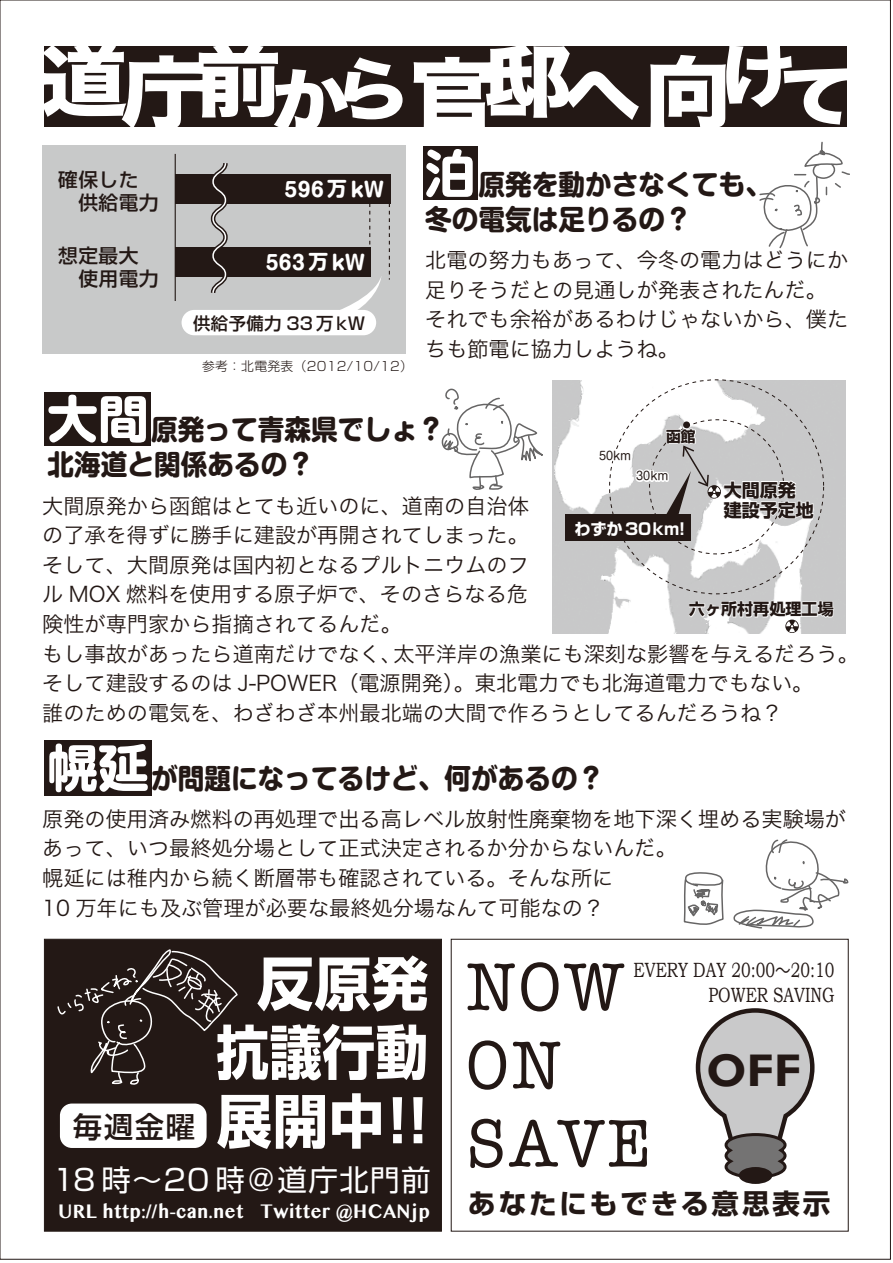
<style>
.page{position:relative;width:893px;height:1263px;background:#fff}
.page>*{position:absolute;margin:0;border:0;box-sizing:border-box;transform-origin:0 0}
.t1{font:78.15px "Hira Kaku Std W8";color:#fff;scale:1.12 1}
.t2{font:69.3px/78.3px "American Typewriter";letter-spacing:.05em;color:#231815;scale:.93 1}
.t3{font:700 58.5px/68.7px "Shin Go Pr 5";letter-spacing:.01em;color:#fff;text-align:justify}
.t4{font:700 45.75px "Gill Sans";color:#231815}
.t5{font:29.25px "Shin Go Pr 5";letter-spacing:.05em;color:#fff}
.t6{font:500 29.25px "Shin Go Pr 5";color:#231815}
.t7{font:700 27.9px/35px "Shin M Go Pro";color:#231815;scale:.95 1}
.t8{font:700 27.45px "Shin Go Pr 5";letter-spacing:.105em;color:#231815}
.t9{font:21.15px/29.5px "Hira Kaku Pro W3";color:#231815}
.t10{font:20.55px/25px "Bookman Old Style";color:#231815;text-align:right;scale:.76 1}
.t11{font:700 19.5px "Shin M Go Pro";letter-spacing:.025em;color:#fff}
.t12{font:500 19.35px/23.2px "Shin Go Pr 5";letter-spacing:.025em;color:#231815}
.t13{font:700 19.2px "Bangla MN";letter-spacing:.025em;color:#fff;scale:.92 1}
.t14{font:700 18px/20.2px "Shin Go Pr 5";color:#231815}
.t15{font:500 17.25px "Shin Go Pr 5";letter-spacing:.025em;color:#231815}
.t16{font:700 16.05px "Shin Go Pr 5";color:#231815}
.t17{font:700 16.05px "Shin Go Pr 5";color:#fff}
.t18{font:700 14.85px "Shin Go Pr 5";color:#231815}
.t19{font:300 12.75px "Shin Go Pr 5";letter-spacing:.025em;color:#231815}
.t20{font:11.55px "Shin M Go Pro";color:#231815}
.s1{font-size:68.7px}
.s2{font-size:50.7px;color:#fff}
.s3{font-family:"Koz Go Pro"}
</style>
<div class="page">
<div style="left:423px;top:146px;width:55px;height:54px;background:#231815"></div>
<div style="left:44px;top:392px;width:107px;height:54px;background:#231815"></div>
<div style="left:44px;top:740px;width:107px;height:56px;background:#231815"></div>
<div style="left:44px;top:47px;width:803px;height:80px;background:#231815"></div>
<img style="left:553px;top:380px;width:293px;height:253px">
<div style="left:42px;top:146px;width:364px;height:208px;background:#c8c9c9"></div>
<div style="left:44px;top:939px;width:398px;height:292px;background:#231815;border:1px solid #231815"></div>
<div style="left:566px;top:514px;width:125px;height:27px;background:#231815"></div>
<div style="left:683px;top:421px;width:7px;height:7px;background:#231815;border-radius:50%"></div>
<svg style="left:687px;top:599px;width:148px;height:33px"></svg>
<svg style="left:597px;top:425px;width:218px;height:138px"></svg>
<svg style="left:634px;top:839px;width:215px;height:341px"></svg>
<div style="left:739px;top:1167px;width:33px;height:17px;background:#231815;border-radius:50%"></div>
<div style="left:175px;top:174px;width:215px;height:30px;background:#231815"></div>
<div style="left:175px;top:248px;width:196px;height:29px;background:#231815"></div>
<hr style="left:175px;top:154px;width:1px;height:147px;background:#231815">
<svg style="left:389px;top:204px;width:1px;height:76px"></svg>
<svg style="left:209px;top:163px;width:21px;height:130px"></svg>
<svg style="left:332px;top:204px;width:49px;height:109px"></svg>
<div style="left:182px;top:310px;width:194px;height:25px;background:#fff;border-radius:13px"></div>
<svg style="left:441px;top:385px;width:113px;height:107px"></svg>
<svg style="left:759px;top:141px;width:91px;height:108px"></svg>
<svg style="left:57px;top:949px;width:181px;height:135px"></svg>
<div style="left:60px;top:1103px;width:147px;height:45px;background:#fff;border-radius:12px"></div>
<h1 class="t1" style="left:40px;top:44px;width:730px">道庁前<sub>か</sub><span class="s1">ら</span>官邸<span class="s1">へ</span>向<sup>け</sup><span class="s1">て</span></h1>
<h3 class="t7" style="left:425px;top:163px;width:366px"><span class="s2">泊</span>原発を動かさなくても、冬の電気は足りるの？</h3>
<p class="t9" style="left:425px;top:244px;width:425px">北電の努力もあって、今冬の電力はどうにか足りそうだとの見通しが発表されたんだ。それでも余裕があるわけじゃないから、僕たちも節電に協力しようね。</p>
<h3 class="t7" style="left:47px;top:408px;width:420px"><span class="s2">大間</span>原発って青森県でしょ？北海道と関係あるの？</h3>
<p class="t9" style="left:42px;top:489px;width:818px">大間原発から函館はとても近いのに、道南の自治体<br>の了承を得ずに勝手に建設が再開されてしまった。<br>そして、大間原発は国内初となるプルトニウムのフ<br>ル MOX 燃料を使用する原子炉で、そのさらなる危<br>険性が専門家から指摘されてるんだ。<br>もし事故があったら道南だけでなく、太平洋岸の漁業にも深刻な影響を与えるだろう。そして建設するのは J-POWER（電源開発）。東北電力でも北海道電力でもない。<br>誰のための電気を、わざわざ本州最北端の大間で作ろうとしてるんだろうね？</p>
<h3 class="t7" style="left:47px;top:757px;width:588px"><span class="s2">幌延</span>が問題になってるけど、何があるの？</h3>
<p class="t9" style="left:42px;top:802px;width:805px">原発の使用済み燃料の再処理で出る高レベル放射性廃棄物を地下深く埋める実験場があって、いつ最終処分場として正式決定されるか分からないんだ。<br>幌延には稚内から続く断層帯も確認されている。そんな所に<br>10 万年にも及ぶ管理が必要な最終処分場なんて可能なの？</p>
<p class="t12" style="left:58px;top:166px;width:102px">確保した　供給電力</p>
<p class="t12" style="left:58px;top:242px;width:102px">想定最大　使用電力</p>
<p class="t11" style="left:285px;top:174px;width:101px">596 万 kW</p>
<p class="t11" style="left:266px;top:247px;width:101px">563 万 kW</p>
<p class="t15" style="left:193px;top:309px;width:174px">供給予備力 33 万 kW</p>
<p class="t19" style="left:202px;top:356px;width:213px">参考：北電発表（2012/10/12）</p>
<p class="t18" style="left:666px;top:424px;width:31px">函館</p>
<p class="t20" style="left:599px;top:447px;width:34px">50km</p>
<p class="t20" style="left:636px;top:467px;width:34px">30km</p>
<p class="t14" style="left:724px;top:478px;width:92px">大間原発建設予定地</p>
<p class="t17" style="left:574px;top:516px;width:112px">わずか30km!</p>
<p class="t16" style="left:689px;top:596px;width:146px">六ヶ所村再処理工場</p>
<h3 class="t3" style="left:216px;top:945px;width:214px;text-indent:41px">反原発抗議行動展開中!!</h3>
<h3 class="t5" style="left:52px;top:1156px;width:380px">18 時～20 時＠道庁北門前</h3>
<p class="t13" style="left:58px;top:1199px;width:405px">URL http://h-can.net Twitter @HCANjp</p>
<h3 class="t6" style="left:73px;top:1103px;width:124px">毎週金曜</h3>
<h2 class="t2" style="left:466px;top:945px;width:200px">NOW<br>ON<br>SAVE</h2>
<p class="t10" style="left:633px;top:957px;width:266px">EVERY DAY 20:00<span class="s3">～</span>20:10<br>POWER SAVING</p>
<h3 class="t4" style="left:707px;top:1043px;width:97px">OFF</h3>
<p class="t8" style="left:468px;top:1182px;width:364px">あなたにもできる意思表示</p>
</div>
